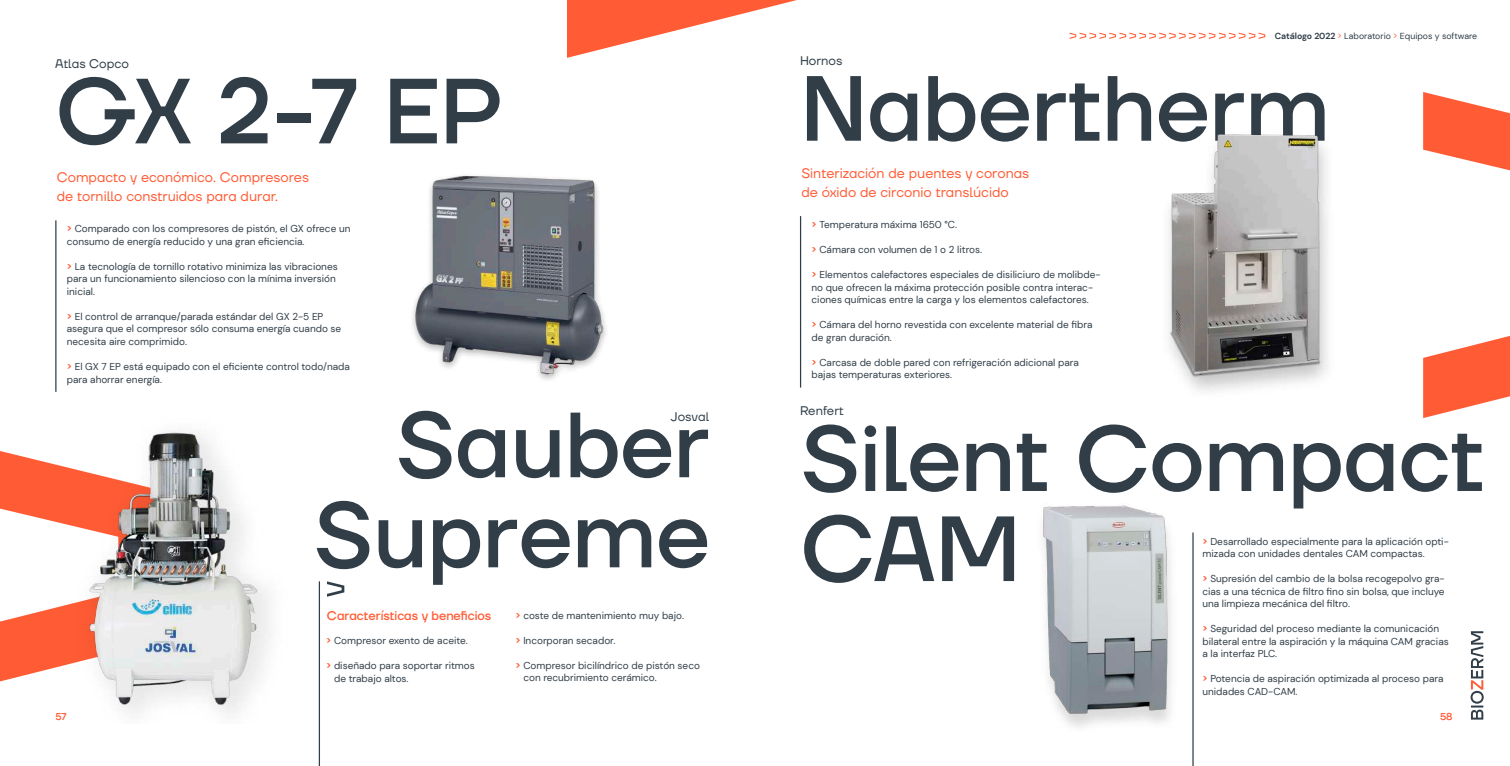
<style>
.page{position:relative;width:1510px;height:766px;background:#fff}
.page>*{position:absolute;margin:0;border:0;box-sizing:border-box;transform-origin:0 0}
.t1{font:500 92.25px/90px "TT Firs Neue";color:#313e48;text-align:right}
.t2{font:13.75px/18.8px "TT Firs Neue";color:#ff5c35}
.t3{font:12.5px "TT Firs Neue";color:#313e48}
.t4{font:500 12.5px "TT Firs Neue";color:#ff5c35}
.t5{font:10px/12.5px "DM Sans";color:#313e48}
.t6{font:500 10px "TT Firs Neue";color:#ff5c35}
.t7{font:8.75px "DM Sans";color:#313e48}
.s1{font-weight:700;color:#ff5c35}
.s2{font-weight:700}
.s3{color:#ff5c35}
</style>
<div class="page">
<svg style="left:1470px;top:631px;width:13px;height:88px"></svg>
<hr style="left:55px;top:220px;width:1px;height:172px;background:#313e48">
<hr style="left:319px;top:581px;width:1px;height:184px;background:#313e48">
<hr style="left:800px;top:216px;width:1px;height:171px;background:#313e48">
<img style="left:412px;top:175px;width:194px;height:205px">
<hr style="left:1192px;top:532px;width:1px;height:233px;background:#313e48">
<img style="left:1042px;top:505px;width:152px;height:237px">
<svg style="left:329px;top:582px;width:15px;height:14px"></svg>
<svg style="left:1069px;top:33px;width:196px;height:6px"></svg>
<svg style="left:1423px;top:92px;width:86px;height:326px"></svg>
<img style="left:1168px;top:134px;width:160px;height:257px">
<svg style="left:0;top:451px;width:50px;height:230px"></svg>
<img style="left:50px;top:431px;width:279px;height:292px">
<svg style="left:567px;top:0;width:230px;height:58px"></svg>
<p class="t3" style="left:55px;top:55px;width:75px">Atlas Copco</p>
<h1 class="t1" style="left:56px;top:65px;width:448px">GX 2-7 EP</h1>
<h2 class="t2" style="left:57px;top:168px;width:254px">Compacto y económico. Compresores de tornillo construidos para durar.</h2>
<p class="t5" style="left:67px;top:222px;width:285px"><span class="s1">&gt;</span> Comparado con los compresores de pistón, el GX ofrece un consumo de energía reducido y una gran eficiencia.</p>
<p class="t5" style="left:67px;top:260px;width:272px"><span class="s1">&gt;</span> La tecnología de tornillo rotativo minimiza las vibraciones para un funcionamiento silencioso con la mínima inversión inicial.</p>
<p class="t5" style="left:67px;top:310px;width:276px"><span class="s1">&gt;</span> El control de arranque/parada estándar del GX 2-5 EP asegura que el compresor sólo consuma energía cuando se necesita aire comprimido.</p>
<p class="t5" style="left:67px;top:360px;width:284px"><span class="s1">&gt;</span> El GX 7 EP está equipado con el eficiente control todo/nada para ahorrar energía.</p>
<h1 class="t1" style="left:313px;top:399px;width:398px">Sauber<br>Supreme</h1>
<p class="t3" style="left:671px;top:407px;width:40px">Josval</p>
<p class="t4" style="left:327px;top:607px;width:166px">Características y beneficios</p>
<p class="t5" style="left:326px;top:634px;width:143px"><span class="s1">&gt;</span> Compresor exento de aceite.</p>
<p class="t5" style="left:334px;top:659px;width:142px;text-indent:-8px"><span class="s1">&gt;</span> diseñado para soportar ritmos de trabajo altos.</p>
<p class="t5" style="left:515px;top:608px;width:170px"><span class="s1">&gt;</span> coste de mantenimiento muy bajo.</p>
<p class="t5" style="left:515px;top:633px;width:101px"><span class="s1">&gt;</span> Incorporan secador.</p>
<p class="t5" style="left:523px;top:658px;width:178px;text-indent:-8px"><span class="s1">&gt;</span> Compresor bicilíndrico de pistón seco con recubrimiento cerámico.</p>
<p class="t7" style="left:1274px;top:30px;width:204px"><span class="s2">Catálogo 2022</span> <span class="s3">&gt;</span> Laboratorio <span class="s3">&gt;</span> Equipos y software</p>
<p class="t3" style="left:800px;top:52px;width:44px">Hornos</p>
<h1 class="t1" style="left:800px;top:63px;width:530px">Nabertherm</h1>
<h2 class="t2" style="left:801px;top:164px;width:229px">Sinterización de puentes y coronas de óxido de circonio translúcido</h2>
<p class="t5" style="left:811px;top:218px;width:147px"><span class="s1">&gt;</span> Temperatura máxima 1650 °C.</p>
<p class="t5" style="left:811px;top:243px;width:172px"><span class="s1">&gt;</span> Cámara con volumen de 1 o 2 litros.</p>
<p class="t5" style="left:811px;top:268px;width:290px"><span class="s1">&gt;</span> Elementos calefactores especiales de disiliciuro de molibde&shy;no que ofrecen la máxima protección posible contra interac&shy;ciones químicas entre la carga y los elementos calefactores.</p>
<p class="t5" style="left:811px;top:318px;width:282px"><span class="s1">&gt;</span> Cámara del horno revestida con excelente material de fibra de gran duración.</p>
<p class="t5" style="left:811px;top:356px;width:269px"><span class="s1">&gt;</span> Carcasa de doble pared con refrigeración adicional para bajas temperaturas exteriores.</p>
<p class="t3" style="left:800px;top:402px;width:45px">Renfert</p>
<h1 class="t1" style="left:800px;top:413px;width:685px;text-align:left">Silent Compact<br>CAM</h1>
<p class="t5" style="left:1202px;top:534px;width:248px"><span class="s1">&gt;</span> Desarrollado especialmente para la aplicación opti&shy;mizada con unidades dentales CAM compactas.</p>
<p class="t5" style="left:1202px;top:572px;width:244px;text-align:justify"><span class="s1">&gt;</span> Supresión del cambio de la bolsa recogepolvo gra&shy;cias a una técnica de filtro fino sin bolsa, que incluye una limpieza mecánica del filtro.</p>
<p class="t5" style="left:1202px;top:622px;width:248px"><span class="s1">&gt;</span> Seguridad del proceso mediante la comunicación bilateral entre la aspiración y la máquina CAM gracias a la interfaz PLC.</p>
<p class="t5" style="left:1202px;top:672px;width:242px"><span class="s1">&gt;</span> Potencia de aspiración optimizada al proceso para unidades CAD-CAM.</p>
<p class="t6" style="left:56px;top:709px;width:12px">57</p>
<p class="t6" style="left:1440px;top:709px;width:14px">58</p>
</div>
